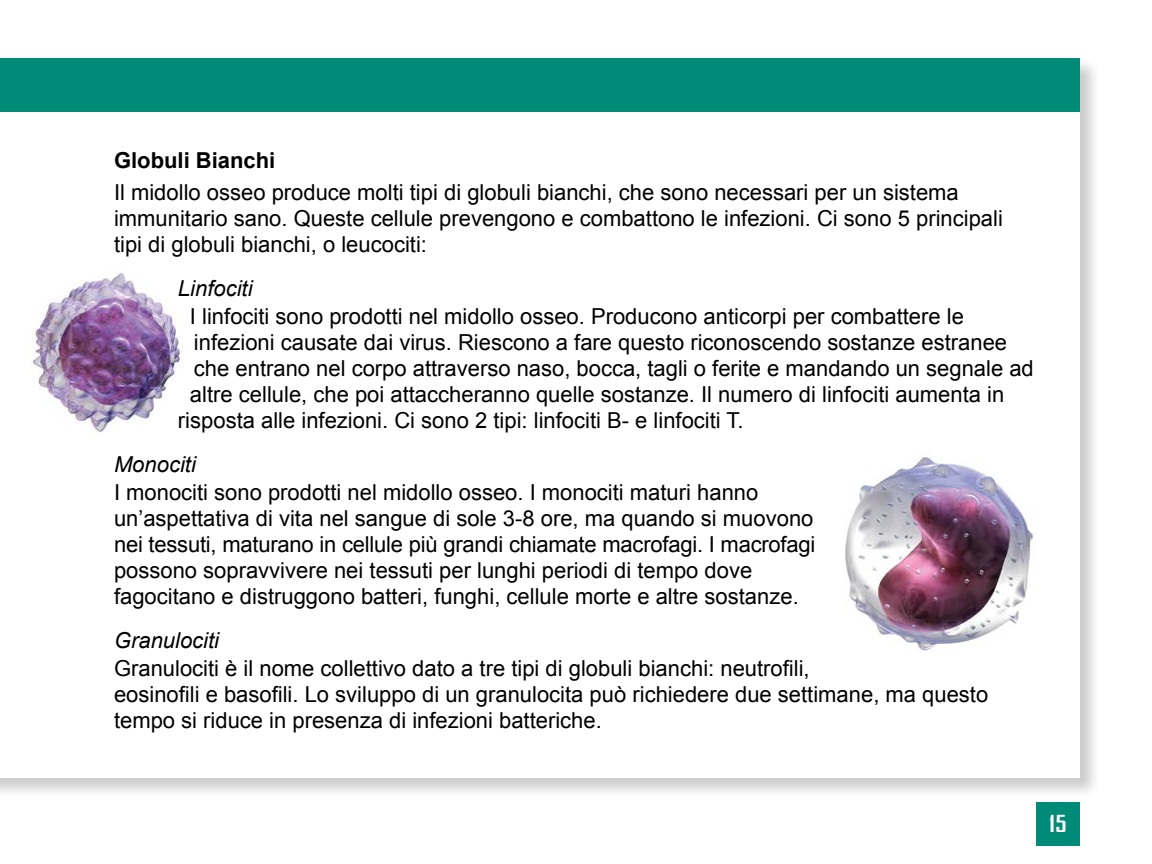
<style>
.page{position:relative;width:1152px;height:864px;background:#fff}
.page>*{position:absolute;margin:0;border:0;box-sizing:border-box;transform-origin:0 0}
.t1{font:700 22.4px "Bureau Agency";color:#fff;scale:1.33 1}
.t2{font:22px/26px "Arial";color:#000}
.t3{font:italic 22px "Arial";color:#000}
.t4{font:700 22px "Arial";color:#000}
</style>
<div class="page">
<div style="left:0;top:56px;width:1101px;height:743px;background:#000;opacity:.2"></div>
<div style="left:0;top:58px;width:1080px;height:720px;background:#fff"></div>
<div style="left:0;top:58px;width:1080px;height:54px;background:#008b79"></div>
<div style="left:1036px;top:802px;width:44px;height:44px;background:#008b79"></div>
<img style="left:31px;top:272px;width:153px;height:160px">
<img style="left:828px;top:444px;width:217px;height:217px;border-radius:109px">
<p class="t4" style="left:114px;top:146px;width:163px">Globuli Bianchi</p>
<p class="t2" style="left:114px;top:180px;width:890px">Il midollo osseo produce molti tipi di globuli bianchi, che sono necessari per un sistema immunitario sano. Queste cellule prevengono e combattono le infezioni. Ci sono 5 principali tipi di globuli bianchi, o leucociti:</p>
<p class="t3" style="left:178px;top:274px;width:76px">Linfociti</p>
<p class="t2" style="left:190px;top:304px;width:776px">I linfociti sono prodotti nel midollo osseo. Producono anticorpi per combattere le</p>
<p class="t2" style="left:194px;top:330px;width:815px">infezioni causate dai virus. Riescono a fare questo riconoscendo sostanze estranee</p>
<p class="t2" style="left:194px;top:356px;width:841px">che entrano nel corpo attraverso naso, bocca, tagli o ferite e mandando un segnale ad</p>
<p class="t2" style="left:190px;top:382px;width:816px">altre cellule, che poi attaccheranno quelle sostanze. Il numero di linfociti aumenta in</p>
<p class="t2" style="left:178px;top:408px;width:567px">risposta alle infezioni. Ci sono 2 tipi: linfociti B- e linfociti T.</p>
<p class="t3" style="left:114px;top:451px;width:83px">Monociti</p>
<p class="t2" style="left:114px;top:480px;width:703px">I monociti sono prodotti nel midollo osseo. I monociti maturi hanno un’aspettativa di vita nel sangue di sole 3-8 ore, ma quando si muovono nei tessuti, maturano in cellule più grandi chiamate macrofagi. I macrofagi possono sopravvivere nei tessuti per lunghi periodi di tempo dove fagocitano e distruggono batteri, funghi, cellule morte e altre sostanze.</p>
<p class="t3" style="left:114px;top:627px;width:107px">Granulociti</p>
<p class="t2" style="left:114px;top:656px;width:876px">Granulociti è il nome collettivo dato a tre tipi di globuli bianchi: neutrofili,<br>eosinofili e basofili. Lo sviluppo di un granulocita può richiedere due settimane, ma questo tempo si riduce in presenza di infezioni batteriche.</p>
<p class="t1" style="left:1049px;top:811px;width:15px">15</p>
</div>
